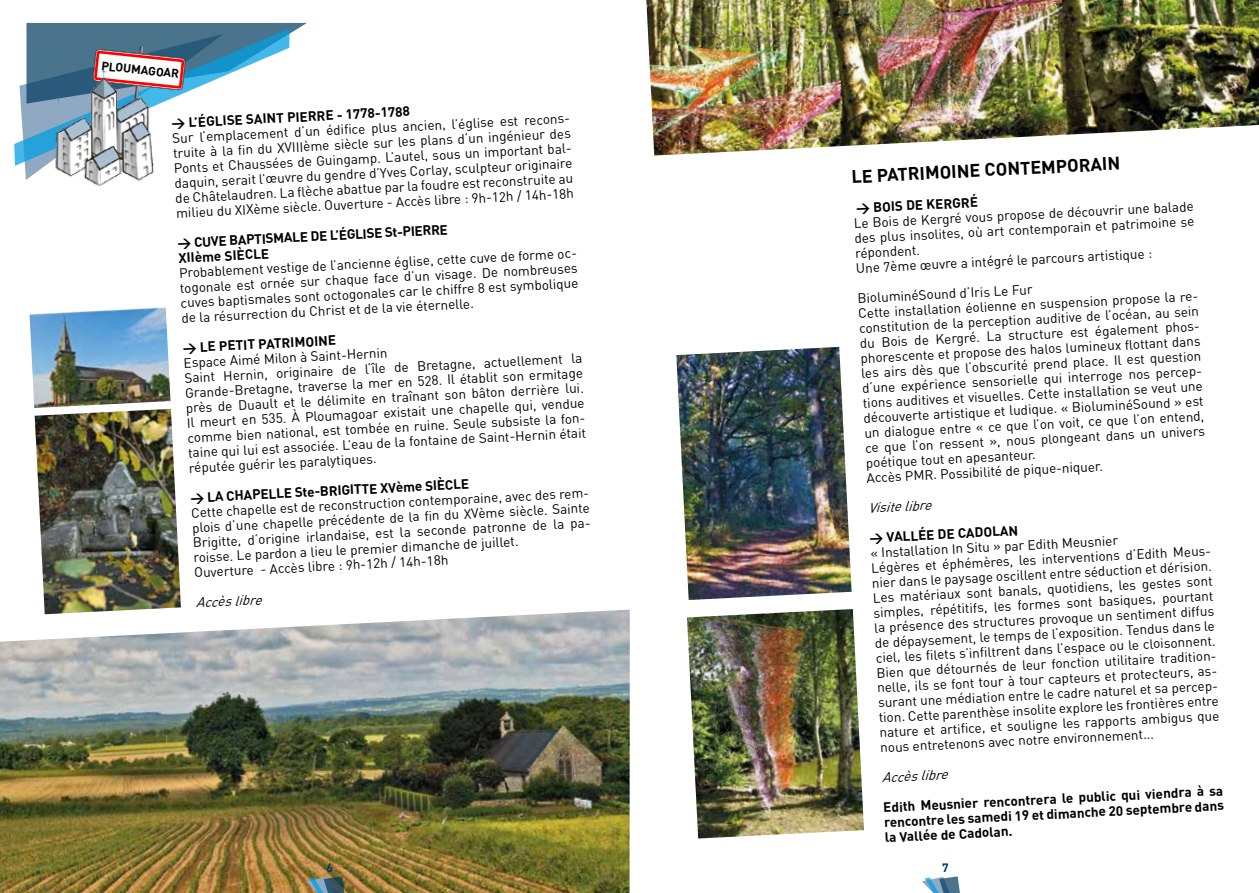
<style>
.page{position:relative;width:1259px;height:893px;background:#fff}
.page>*{position:absolute;margin:0;border:0;box-sizing:border-box;transform-origin:0 0}
.t1{font:700 18px "DIN";color:#000}
.t2{font:13.5px/15px "DIN";color:#000}
.t3{font:700 13.5px/14.9px "DIN";color:#000}
.t4{font:italic 13.5px "DIN";color:#000}
.t5{font:700 12px "DIN";color:#000}
.t6{font:700 12px "DIN";color:#003a5e}
</style>
<div class="page">
<svg style="left:14px;top:23px;width:293px;height:157px"></svg>
<img style="left:40px;top:55px;width:125px;height:131px">
<img style="left:676px;top:347px;width:175px;height:253px">
<img style="left:687px;top:609px;width:177px;height:229px">
<img style="left:0;top:610px;width:630px;height:283px">
<img style="left:29px;top:307px;width:141px;height:101px">
<img style="left:35px;top:409px;width:146px;height:205px">
<img style="left:646px;top:0;width:613px;height:156px">
<svg style="left:306px;top:876px;width:45px;height:17px"></svg>
<svg style="left:922px;top:876px;width:38px;height:17px"></svg>
<p class="t5" style="left:102px;top:58px;width:80px;rotate:6deg">PLOUMAGOAR</p>
<p class="t3" style="left:171px;top:115px;width:240px;rotate:-3deg">&gt; L’ÉGLISE SAINT PIERRE - 1778-1788</p>
<p class="t2" style="left:172px;top:131px;width:400px;text-align:justify;rotate:-3deg">Sur l’emplacement d’un édifi ce plus ancien, l’église est recons&shy;truite à la fi n du XVIIIème siècle sur les plans d’un ingénieur des Ponts et Chaussées de Guingamp. L’autel, sous un important bal&shy;daquin, serait l’œuvre du gendre d’Yves Corlay, sculpteur originaire de Châtelaudren. La fl èche abattue par la foudre est reconstruite au milieu du XIXème siècle. Ouverture - Accès libre : 9h-12h / 14h-18h</p>
<p class="t3" style="left:177px;top:235px;width:272px;rotate:-3deg">&gt; CUVE BAPTISMALE DE L’ÉGLISE St-PIERRE<br>XIIème SIÈCLE</p>
<p class="t2" style="left:179px;top:266px;width:400px;text-align:justify;rotate:-3deg">Probablement vestige de l’ancienne église, cette cuve de forme oc&shy;togonale est ornée sur chaque face d’un visage. De nombreuses cuves baptismales sont octogonales car le chiffre 8 est symbolique de la résurrection du Christ et de la vie éternelle.</p>
<p class="t3" style="left:183px;top:340px;width:155px;rotate:-3deg">&gt; LE PETIT PATRIMOINE</p>
<p class="t2" style="left:183px;top:355px;width:400px;rotate:-3deg">Espace Aimé Milon à Saint-Hernin<br>Saint Hernin, originaire de l’île de Bretagne, actuellement la Grande-Bretagne, traverse la mer en 528. Il établit son ermitage près de Duault et le délimite en traînant son bâton derrière lui.<br>Il meurt en 535. À Ploumagoar existait une chapelle qui, vendue comme bien national, est tombée en ruine. Seule subsiste la fon&shy;taine qui lui est associée. L’eau de la fontaine de Saint-Hernin était réputée guérir les paralytiques.</p>
<p class="t3" style="left:190px;top:490px;width:280px;rotate:-3deg">&gt; LA CHAPELLE Ste-BRIGITTE XVème SIÈCLE</p>
<p class="t2" style="left:191px;top:505px;width:400px;rotate:-3deg">Cette chapelle est de reconstruction contemporaine, avec des rem&shy;plois d’une chapelle précédente de la fi n du XVème siècle. Sainte Brigitte, d’origine irlandaise, est la seconde patronne de la pa&shy;roisse. Le pardon a lieu le premier dimanche de juillet.<br>Ouverture - Accès libre : 9h-12h / 14h-18h</p>
<p class="t4" style="left:195px;top:594px;width:67px;rotate:-3deg">Accès libre</p>
<h1 class="t1" style="left:851px;top:165px;width:271px;rotate:-3deg">LE PATRIMOINE CONTEMPORAIN</h1>
<p class="t3" style="left:856px;top:200px;width:123px;rotate:-3deg">&gt; BOIS DE KERGRÉ</p>
<p class="t2" style="left:853px;top:216px;width:342px;rotate:-3deg">Le Bois de Kergré vous propose de découvrir une balade des plus insolites, où art contemporain et patrimoine se répondent.<br>Une 7ème œuvre a intégré le parcours artistique :</p>
<p class="t2" style="left:857px;top:290px;width:342px;rotate:-3deg">BioluminéSound d’Iris Le Fur<br>Cette installation éolienne en suspension propose la re&shy;constitution de la perception auditive de l’océan, au sein du Bois de Kergré. La structure est également phos&shy;phorescente et propose des halos lumineux fl ottant dans les airs dès que l’obscurité prend place. Il est question d’une expérience sensorielle qui interroge nos percep&shy;tions auditives et visuelles. Cette installation se veut une découverte artistique et ludique. « BioluminéSound » est un dialogue entre « ce que l’on voit, ce que l’on entend, ce que l’on ressent », nous plongeant dans un univers poétique tout en apesanteur.<br>Accès PMR. Possibilité de pique-niquer.</p>
<p class="t4" style="left:867px;top:499px;width:64px;rotate:-3deg">Visite libre</p>
<p class="t3" style="left:869px;top:530px;width:150px;rotate:-3deg">&gt; VALLÉE DE CADOLAN</p>
<p class="t2" style="left:869px;top:545px;width:342px;rotate:-3deg">« Installation In Situ » par Edith Meusnier<br>Légères et éphémères, les interventions d’Edith Meus&shy;nier dans le paysage oscillent entre séduction et dérision.<br>Les matériaux sont banals, quotidiens, les gestes sont simples, répétitifs, les formes sont basiques, pourtant la présence des structures provoque un sentiment diffus de dépaysement, le temps de l’exposition. Tendus dans le ciel, les fi lets s’infi ltrent dans l’espace ou le cloisonnent.<br>Bien que détournés de leur fonction utilitaire tradition&shy;nelle, ils se font tour à tour capteurs et protecteurs, as&shy;surant une médiation entre le cadre naturel et sa percep&shy;tion. Cette parenthèse insolite explore les frontières entre nature et artifi ce, et souligne les rapports ambigus que nous entretenons avec notre environnement...</p>
<p class="t4" style="left:881px;top:769px;width:67px;rotate:-3deg">Accès libre</p>
<p class="t3" style="left:883px;top:800px;width:342px;text-align:justify;rotate:-3deg">Edith Meusnier rencontrera le public qui viendra à sa rencontre les samedi 19 et dimanche 20 septembre dans la Vallée de Cadolan.</p>
<p class="t6" style="left:326px;top:859px;width:8px">6</p>
<p class="t6" style="left:942px;top:859px;width:8px">7</p>
</div>
